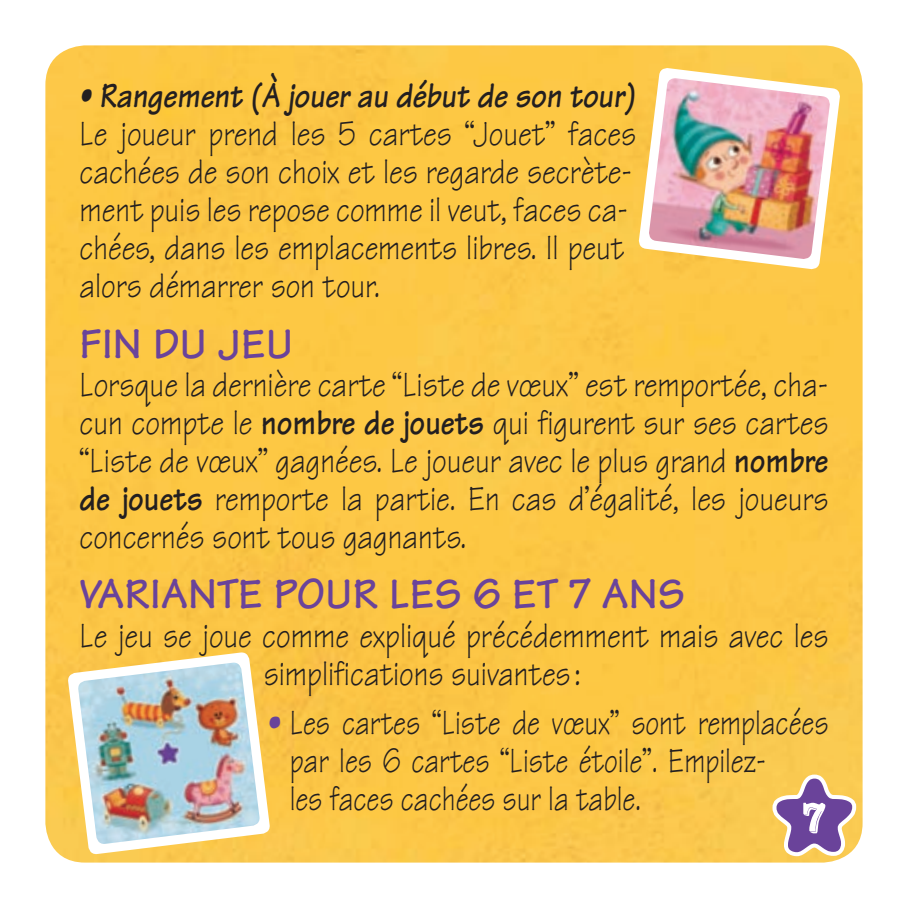
<style>
.page{position:relative;width:908px;height:908px;background:#fff}
.page>*{position:absolute;margin:0;border:0;box-sizing:border-box;transform-origin:0 0}
.t1{font:104px "Distro Bats";color:#6a439a}
.t2{font:700 44px "Tekton";color:#6a439a}
.t3{font:36px/38px "Tekton";color:#231f20;scale:.85 1}
.t4{font:36px/38px "Tekton";color:#231f20;scale:.8 1}
.t5{font:italic 700 36px "Tekton";color:#231f20;scale:.84 1}
.s1{font-weight:700}
.s2{color:#6a439a}
</style>
<div class="page">
<img style="left:45px;top:45px;width:817px;height:817px">
<svg style="left:765px;top:767px;width:97px;height:95px"></svg>
<svg style="left:637px;top:67px;width:203px;height:203px;fill:#fdc849"></svg>
<img style="left:647px;top:78px;width:183px;height:182px">
<svg style="left:67px;top:651px;width:203px;height:203px;fill:#fbc84c"></svg>
<img style="left:77px;top:662px;width:183px;height:182px">
<p class="t5" style="left:79px;top:72px;width:663px">• Rangement (À jouer au début de son tour)</p>
<p class="t3" style="left:79px;top:114px;width:656px">Le joueur prend les 5 cartes “Jouet” faces cachées de son choix et les regarde secrète&shy;ment puis les repose comme il veut, faces ca&shy;chées, dans les emplacements libres. Il peut alors démarrer son tour.</p>
<p class="t2" style="left:79px;top:315px;width:215px">Fin du jeu</p>
<p class="t3" style="left:79px;top:365px;width:882px;text-align:justify">Lorsque la dernière carte “Liste de vœux” est remportée, cha&shy;cun compte le <span class="s1">nombre de jouets</span> qui figurent sur ses cartes “Liste de vœux” gagnées. Le joueur avec le plus grand <span class="s1">nombre de jouets</span> remporte la partie. En cas d’égalité, les joueurs concernés sont tous gagnants.</p>
<p class="t2" style="left:79px;top:566px;width:607px">Variante pour les 6 et 7 ans</p>
<p class="t3" style="left:264px;top:616px;width:665px;text-indent:-184px">Le jeu se joue comme expliqué précédemment mais avec les simplifications suivantes :</p>
<p class="t4" style="left:289px;top:703px;width:674px;text-indent:-22px"><span class="s2">•</span> Les cartes “Liste de vœux” sont remplacées par les 6 cartes “Liste étoile”. Empilez-<br>les faces cachées sur la table.</p>
<h1 class="t1" style="left:771px;top:766px;width:87px">W</h1>
</div>
